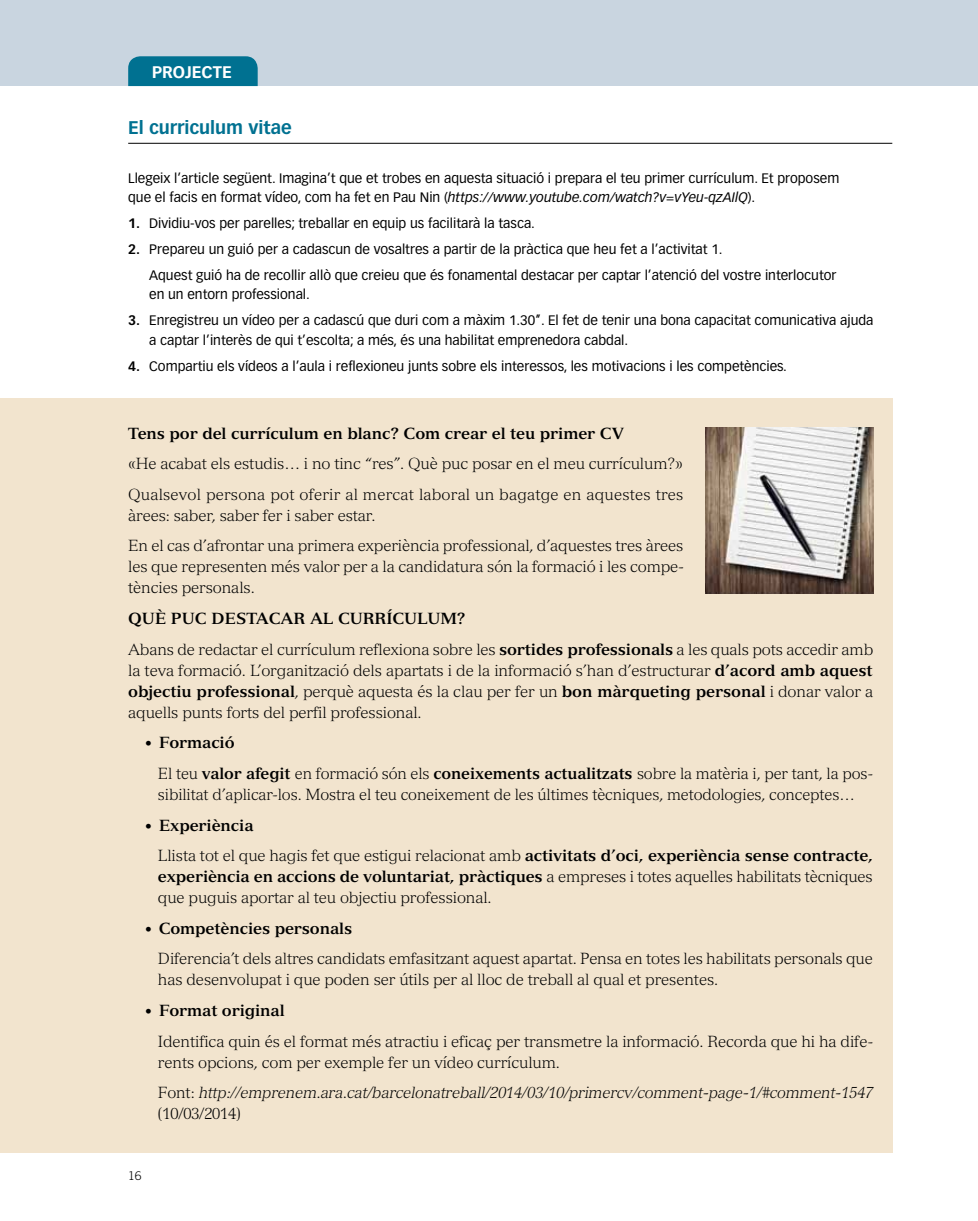
<style>
.page{position:relative;width:978px;height:1221px;background:#fff}
.page>*{position:absolute;margin:0;border:0;box-sizing:border-box;transform-origin:0 0}
.t1{font:700 18px "Vectora LT Std";color:#007191}
.t2{font:700 16.5px "Vectora LT Std";color:#fff}
.t3{font:300 15.75px/30.6px "Versailles LT Std";letter-spacing:-.01em;color:#000}
.t4{font:700 15.75px/30.6px "Versailles LT Std";letter-spacing:-.01em;color:#000}
.t5{font:italic 300 15.75px/30.6px "Versailles LT Std";letter-spacing:-.01em;color:#000}
.t6{font:300 15.75px/30.6px "Versailles LT Std";letter-spacing:.01em;color:#000}
.t7{font:13.5px/19.5px "Vectora LT Std";color:#000}
.t8{font:300 12px "Trade Gothic LT Std";color:#000}
.s1{font-style:italic}
.s2{font-weight:700}
.s3{font-family:"Vectora LT Std";font-size:13.5px}
.s4{font-family:"Vectora LT Std";font-weight:300;font-size:13.5px}
.s5{font-weight:300}
.s6{font-style:normal}
</style>
<div class="page">
<div style="left:0;top:0;width:978px;height:85px;background:#c9d5e0"></div>
<div style="left:128px;top:56px;width:130px;height:30px;background:#007191"></div>
<div style="left:0;top:398px;width:892px;height:754px;background:#f2e4ce"></div>
<img style="left:705px;top:427px;width:168px;height:166px">
<hr style="left:128px;top:143px;width:764px;height:1px;background:#000">
<p class="t2" style="left:152px;top:62px;width:81px">PROJECTE</p>
<p class="t1" style="left:128px;top:117px;width:165px">El curriculum vitae</p>
<p class="t7" style="left:128px;top:168px;width:713px">Llegeix l’article següent. Imagina’t que et trobes en aquesta situació i prepara el teu primer currículum. Et proposem que el facis en format vídeo, com ha fet en Pau Nin (<span class="s1">https://www.youtube.com/watch?v=vYeu-qzAIlQ</span>).</p>
<p class="t7" style="left:128px;top:214px;width:408px"><span class="s2">1.</span> Dividiu-vos per parelles; treballar en equip us facilitarà la tasca.</p>
<p class="t7" style="left:149px;top:236px;width:689px;line-height:26px;text-indent:-21px"><span class="s2">2.</span> Prepareu un guió per a cadascun de vosaltres a partir de la pràctica que heu fet a l’activitat 1.<br>Aquest guió ha de recollir allò que creieu que és fonamental destacar per captar l’atenció del vostre interlocutor</p>
<p class="t7" style="left:149px;top:285px;width:162px">en un entorn professional.</p>
<p class="t7" style="left:149px;top:311px;width:726px;text-indent:-21px"><span class="s2">3.</span> Enregistreu un vídeo per a cadascú que duri com a màxim 1.30’’. El fet de tenir una bona capacitat comunicativa ajuda a captar l’interès de qui t’escolta; a més, és una habilitat emprenedora cabdal.</p>
<p class="t7" style="left:128px;top:356px;width:660px"><span class="s2">4.</span> Compartiu els vídeos a l’aula i reflexioneu junts sobre els interessos, les motivacions i les competències.</p>
<p class="t4" style="left:128px;top:417px;width:497px">Tens por del currículum en blanc? Com crear el teu primer CV</p>
<p class="t6" style="left:128px;top:448px;width:557px">«He acabat els estudis… i no tinc “res”. Què puc posar en el meu currículum?»<br>Qualsevol persona pot oferir al mercat laboral un bagatge en aquestes tres</p>
<p class="t3" style="left:128px;top:500px;width:557px">àrees: saber, saber fer i saber estar.<br>En el cas d’afrontar una primera experiència professional, d’aquestes tres àrees</p>
<p class="t3" style="left:128px;top:556px;width:557px;line-height:21px">les que representen més valor per a la candidatura són la formació i les compe&shy;tències personals.</p>
<p class="t3" style="left:128px;top:603px;width:747px"><span class="s2">QUÈ PUC DESTACAR AL CURRÍCULUM?<br></span>Abans de redactar el currículum reflexiona sobre les <span class="s2">sortides professionals</span> a les quals pots accedir amb</p>
<p class="t3" style="left:128px;top:659px;width:747px;line-height:21px;text-align:justify">la teva formació. L’organització dels apartats i de la informació s’han d’estructurar <span class="s2">d’acord amb aquest objectiu professional</span>, perquè aquesta és la clau per fer un <span class="s2">bon màrqueting personal</span> i donar valor a aquells punts forts del perfil professional.</p>
<p class="t3" style="left:158px;top:727px;width:717px;text-indent:-13px"><span class="s3">•</span> <span class="s2">Formació<br></span>El teu <span class="s2">valor afegit</span> en formació són els <span class="s2">coneixements actualitzats</span> sobre la matèria i, per tant, la pos-</p>
<p class="t3" style="left:158px;top:779px;width:698px">sibilitat d’aplicar-los. Mostra el teu coneixement de les últimes tècniques, metodologies, conceptes…</p>
<p class="t4" style="left:158px;top:809px;width:717px;text-indent:-13px"><span class="s4">•</span> Experiència<br><span class="s5">Llista tot el que hagis fet que estigui relacionat amb</span> activitats d’oci, experiència sense contracte,</p>
<p class="t3" style="left:158px;top:866px;width:716px;line-height:21px"><span class="s2">experiència en accions de voluntariat, pràctiques</span> a empreses i totes aquelles habilitats tècniques que puguis aportar al teu objectiu professional.</p>
<p class="t3" style="left:158px;top:912px;width:716px;text-indent:-13px"><span class="s3">•</span> <span class="s2">Competències personals<br></span>Diferencia’t dels altres candidats emfasitzant aquest apartat. Pensa en totes les habilitats personals que</p>
<p class="t3" style="left:158px;top:964px;width:562px">has desenvolupat i que poden ser útils per al lloc de treball al qual et presentes.</p>
<p class="t3" style="left:158px;top:995px;width:717px;text-indent:-13px"><span class="s3">•</span> <span class="s2">Format original<br></span>Identifica quin és el format més atractiu i eficaç per transmetre la informació. Recorda que hi ha dife-</p>
<p class="t5" style="left:158px;top:1046px;width:717px"><span class="s6">rents opcions, com per exemple fer un vídeo currículum.<br>Font:</span> http://emprenem.ara.cat/barcelonatreball/2014/03/10/primercv/comment-page-1/#comment-1547</p>
<p class="t3" style="left:158px;top:1098px;width:84px">(10/03/2014)</p>
<p class="t8" style="left:128px;top:1168px;width:15px">16</p>
</div>
